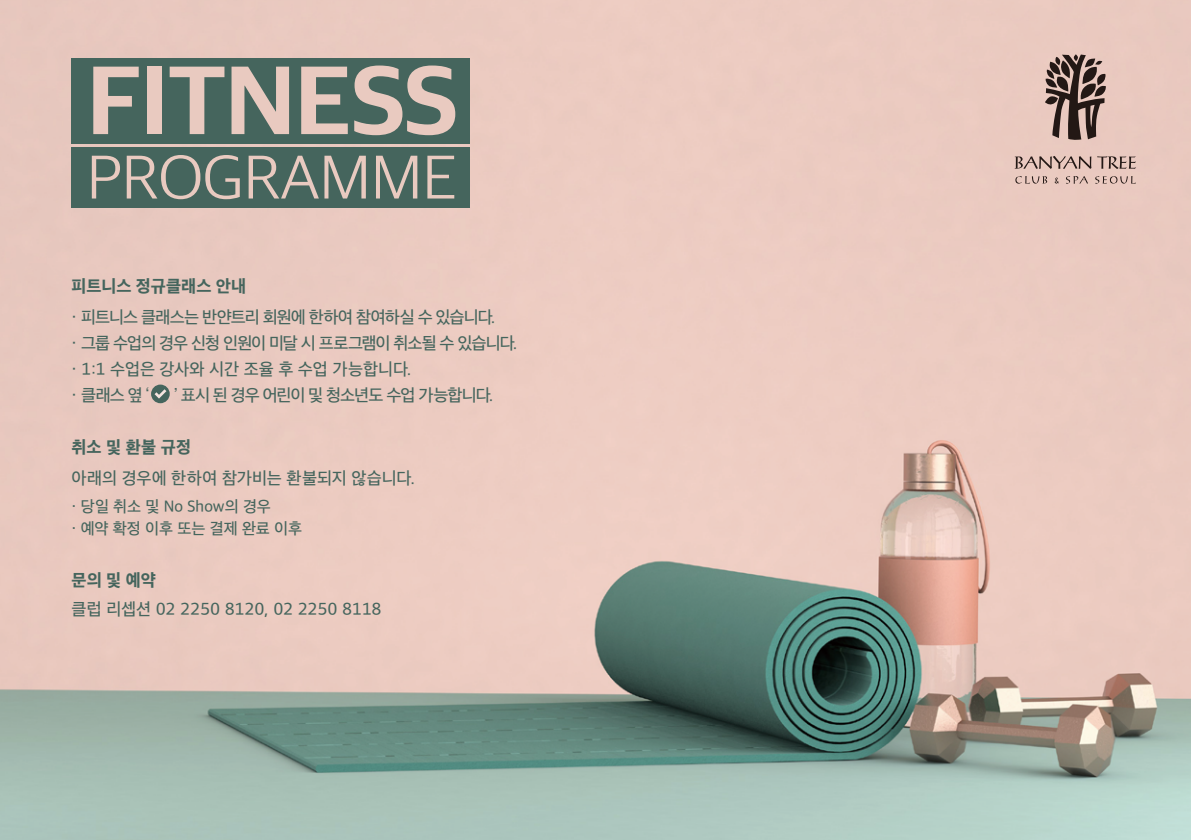
<style>
.page{position:relative;width:1191px;height:840px;background:#fff}
.page>*{position:absolute;margin:0;border:0;box-sizing:border-box;transform-origin:0 0}
.t1{font:92.4px "SD Gothic Neoa Uni h Eb";letter-spacing:-.025em;color:#e9cac0;scale:1.06 1}
.t2{font:60px "SD Gothic Neoa Uni c Lt";letter-spacing:-.025em;color:#e9cac0;scale:1.06 1}
.t3{font:16.4px/26.2px "SD Gothic Neoa Uni e Md";letter-spacing:-.05em;color:#45655d}
.t4{font:16.4px "SD Gothic Neoa Uni e Md";letter-spacing:-.025em;color:#45655d}
.t5{font:16.4px "SD Gothic Neoa Uni h Eb";color:#45655d}
.t6{font:16.4px "SD Gothic Neoa Uni e Md";letter-spacing:-.055em;color:#45655d}
.t7{font:16.4px "SD Gothic Neoa Uni e Md";color:#45655d}
.t8{font:15.4px/21.8px "SD Gothic Neoa Uni e Md";color:#45655d}
</style>
<div class="page">
<img style="left:0;top:0;width:1191px;height:839px">
<div style="left:72px;top:58px;width:398px;height:85px;background:#45655d"></div>
<div style="left:72px;top:147px;width:398px;height:61px;background:#45655d"></div>
<svg style="left:1014px;top:156px;width:122px;height:13px;background:#b49a92"></svg>
<svg style="left:1045px;top:54px;width:61px;height:86px;background:#856f69"></svg>
<svg style="left:1015px;top:176px;width:121px;height:8px"></svg>
<svg style="left:151px;top:384px;width:19px;height:19px"></svg>
<svg style="left:155px;top:389px;width:11px;height:9px"></svg>
<h1 class="t1" style="left:86px;top:56px;width:353px">FITNESS</h1>
<h2 class="t2" style="left:86px;top:148px;width:353px">PROGRAMME</h2>
<p class="t5" style="left:72px;top:278px;width:176px">피트니스 정규클래스 안내</p>
<p class="t3" style="left:72px;top:303px;width:447px">· 피트니스 클래스는 반얀트리 회원에 한하여 참여하실 수 있습니다.<br>· 그룹 수업의 경우 신청 인원이 미달 시 프로그램이 취소될 수 있습니다. · 1:1 수업은 강사와 시간 조율 후 수업 가능합니다.<br>· 클래스 옆 ‘</p>
<p class="t6" style="left:174px;top:386px;width:321px">’ 표시 된 경우 어린이 및 청소년도 수업 가능합니다.</p>
<p class="t5" style="left:72px;top:439px;width:121px">취소 및 환불 규정</p>
<p class="t7" style="left:72px;top:469px;width:345px">아래의 경우에 한하여 참가비는 환불되지 않습니다.</p>
<p class="t8" style="left:72px;top:495px;width:232px">· 당일 취소 및 No Show의 경우<br>· 예약 확정 이후 또는 결제 완료 이후</p>
<p class="t5" style="left:72px;top:571px;width:86px">문의 및 예약</p>
<p class="t4" style="left:72px;top:600px;width:311px">클럽 리셉션 02 2250 8120, 02 2250 8118</p>
</div>
